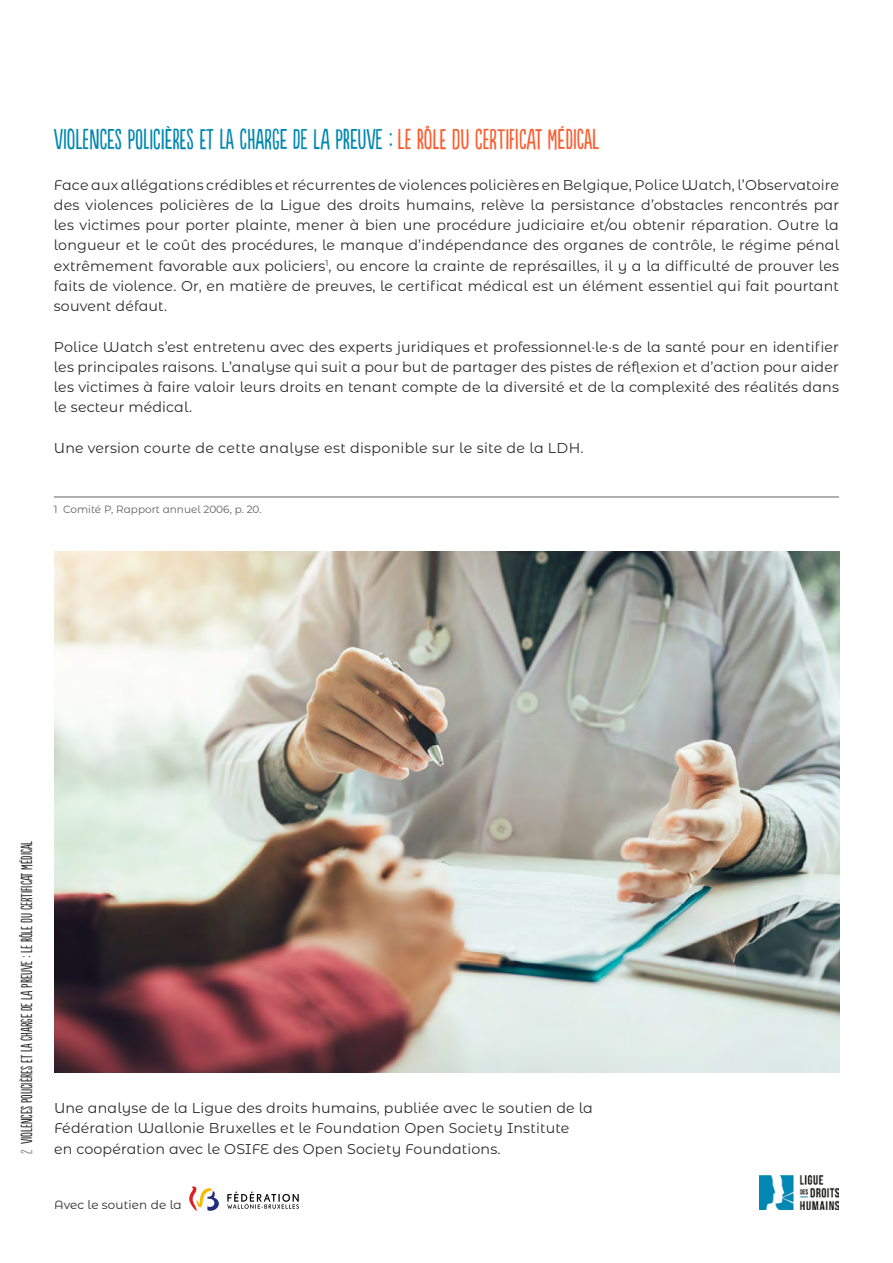
<style>
.page{position:relative;width:893px;height:1263px;background:#fff}
.page>*{position:absolute;margin:0;border:0;box-sizing:border-box;transform-origin:0 0}
.t1{font:27px "Populaire";color:#0087b1}
.t2{font:15px "Populaire";color:#2b2b2b}
.t3{font:14.25px/20.2px "Montserrat Alternates";letter-spacing:.01em;color:#2b2b2b;text-align:justify}
.t4{font:12px "Montserrat Alternates";letter-spacing:.01em;color:#2b2b2b}
.t5{font:10.5px "Montserrat Alternates";color:#606060}
.s1{color:#fd5b2c}
.s2{color:#959595}
</style>
<div class="page">
<img style="left:759px;top:1175px;width:79px;height:34px">
<hr style="left:54px;top:497px;width:785px;height:1px;background:#646363">
<img style="left:55px;top:552px;width:785px;height:521px">
<svg style="left:227px;top:1192px;width:72px;height:17px"></svg>
<svg style="left:189px;top:1186px;width:30px;height:25px"></svg>
<h1 class="t1" style="left:54px;top:125px;width:547px">VIOLENCES POLICIÈRES ET LA CHARGE DE LA PREUVE : <span class="s1">LE RÔLE DU CERTIFICAT MÉDICAL</span></h1>
<p class="t3" style="left:54px;top:174px;width:787px">Face aux allégations crédibles et récurrentes de violences policières en Belgique, Police Watch, l’Observatoire des violences policières de la Ligue des droits humains, relève la persistance d’obstacles rencontrés par les victimes pour porter plainte, mener à bien une procédure judiciaire et/ou obtenir réparation. Outre la longueur et le coût des procédures, le manque d’indépendance des organes de contrôle, le régime pénal extrêmement favorable aux policiers<sup>1</sup>, ou encore la crainte de représailles, il y a la difficulté de prouver les faits de violence. Or, en matière de preuves, le certificat médical est un élément essentiel qui fait pourtant souvent défaut.</p>
<p class="t3" style="left:54px;top:336px;width:787px">Police Watch s’est entretenu avec des experts juridiques et professionnel·le·s de la santé pour en identifier les principales raisons. L’analyse qui suit a pour but de partager des pistes de réflexion et d’action pour aider les victimes à faire valoir leurs droits en tenant compte de la diversité et de la complexité des réalités dans le secteur médical.</p>
<p class="t3" style="left:54px;top:437px;width:531px">Une version courte de cette analyse est disponible sur le site de la LDH.</p>
<p class="t5" style="left:54px;top:502px;width:209px">1 Comité P, Rapport annuel 2006, p. 20.</p>
<p class="t2" style="left:19px;top:1154px;width:314px;rotate:-90deg"><span class="s2">2</span> VIOLENCES POLICIÈRES ET LA CHARGE DE LA PREUVE : LE RÔLE DU CERTIFICAT MÉDICAL</p>
<p class="t3" style="left:54px;top:1097px;width:540px;text-align:left">Une analyse de la Ligue des droits humains, publiée avec le soutien de la<br>Fédération Wallonie Bruxelles et le Foundation Open Society Institute<br>en coopération avec le OSIFE des Open Society Foundations.</p>
<p class="t4" style="left:54px;top:1197px;width:129px">Avec le soutien de la</p>
</div>
